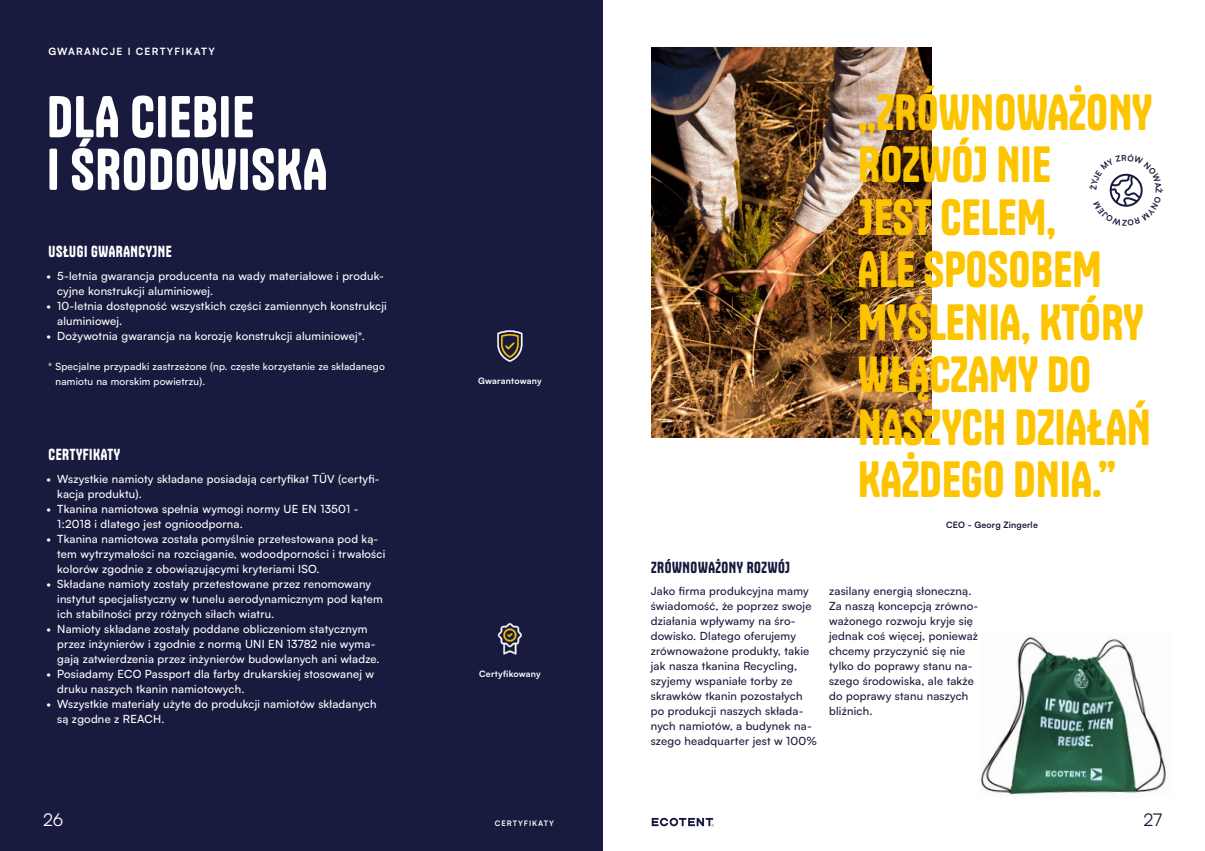
<style>
.page{position:relative;width:1205px;height:851px;background:#fff}
.page>*{position:absolute;margin:0;border:0;box-sizing:border-box;transform-origin:0 0}
.t1{font:55px/52.5px "Tanker";letter-spacing:.02em;color:#fff}
.t2{font:47.5px/52.5px "Tanker";letter-spacing:.01em;color:#fdc500}
.t3{font:17.5px "Satoshi";color:#fff}
.t4{font:17.5px "Satoshi";color:#181b3e}
.t5{font:15px "Tanker";letter-spacing:.04em;color:#fff}
.t6{font:15px "Tanker";letter-spacing:.035em;color:#181b3e}
.t7{font:500 11.25px/15px "Satoshi";letter-spacing:.02em;color:#fff}
.t8{font:500 11.25px/15px "Satoshi";letter-spacing:.02em;color:#181b3e}
.t9{font:500 10px/15px "Satoshi";letter-spacing:.02em;color:#fff}
.t10{font:700 10px "Satoshi";letter-spacing:.125em;color:#fff}
.t11{font:700 8.75px "Satoshi";letter-spacing:.03em;color:#fff}
.t12{font:700 8.75px "Satoshi";letter-spacing:.02em;color:#181b3e}
.t13{font:700 7.5px "Satoshi";letter-spacing:.125em;color:#fff}
</style>
<div class="page">
<div style="left:0;top:0;width:602px;height:850px;background:#181b3e"></div>
<img style="left:981px;top:637px;width:186px;height:158px">
<svg style="left:652px;top:817px;width:62px;height:9px"></svg>
<svg style="left:497px;top:330px;width:25px;height:32px"></svg>
<svg style="left:498px;top:623px;width:24px;height:31px"></svg>
<img style="left:652px;top:47px;width:280px;height:390px">
<svg style="left:1109px;top:173px;width:34px;height:34px"></svg>
<p class="t10" style="left:48px;top:44px;width:168px">GWARANCJE I CERTYFIKATY</p>
<h1 class="t1" style="left:47px;top:91px;width:281px">DLA CIEBIE<br>I ŚRODOWISKA</h1>
<h3 class="t5" style="left:49px;top:242px;width:125px">USŁUGI GWARANCYJNE</h3>
<p class="t7" style="left:57px;top:268px;width:328px;text-indent:-11px">• 5-letnia gwarancja producenta na wady materiałowe i produk&shy;cyjne konstrukcji aluminiowej.</p>
<p class="t7" style="left:57px;top:298px;width:331px;text-indent:-11px">• 10-letnia dostępność wszystkich części zamiennych konstrukcji aluminiowej.</p>
<p class="t7" style="left:47px;top:328px;width:320px">• Dożywotnia gwarancja na korozję konstrukcji aluminiowej*.</p>
<p class="t9" style="left:55px;top:358px;width:331px;text-indent:-7px">* Specjalne przypadki zastrzeżone (np. częste korzystanie ze składanego namiotu na morskim powietrzu).</p>
<h3 class="t5" style="left:49px;top:445px;width:73px">CERTYFIKATY</h3>
<p class="t7" style="left:57px;top:470px;width:324px;text-indent:-11px">• Wszystkie namioty składane posiadają certyfikat TÜV (certyfi&shy;kacja produktu).</p>
<p class="t7" style="left:57px;top:500px;width:303px;text-indent:-11px">• Tkanina namiotowa spełnia wymogi normy UE EN 13501 -<br>1:2018 i dlatego jest ognioodporna.</p>
<p class="t7" style="left:57px;top:530px;width:330px;text-indent:-11px">• Tkanina namiotowa została pomyślnie przetestowana pod ką&shy;tem wytrzymałości na rozciąganie, wodoodporności i trwałości kolorów zgodnie z obowiązującymi kryteriami ISO.</p>
<p class="t7" style="left:57px;top:575px;width:327px;text-indent:-11px">• Składane namioty zostały przetestowane przez renomowany instytut specjalistyczny w tunelu aerodynamicznym pod kątem ich stabilności przy różnych siłach wiatru.</p>
<p class="t7" style="left:57px;top:620px;width:324px;text-indent:-11px">• Namioty składane zostały poddane obliczeniom statycznym przez inżynierów i zgodnie z normą UNI EN 13782 nie wyma&shy;gają zatwierdzenia przez inżynierów budowlanych ani władze.</p>
<p class="t7" style="left:57px;top:665px;width:318px;text-indent:-11px">• Posiadamy ECO Passport dla farby drukarskiej stosowanej w druku naszych tkanin namiotowych.</p>
<p class="t7" style="left:57px;top:695px;width:321px;text-indent:-11px">• Wszystkie materiały użyte do produkcji namiotów składanych są zgodne z REACH.</p>
<p class="t11" style="left:478px;top:375px;width:65px">Gwarantowany</p>
<p class="t11" style="left:479px;top:667px;width:63px">Certyfikowany</p>
<h2 class="t2" style="left:858px;top:86px;width:296px">„ZRÓWNOWAŻONY<br>ROZWÓJ NIE<br>JEST CELEM,<br>ALE SPOSOBEM<br>MYŚLENIA, KTÓRY<br>WŁĄCZAMY DO<br>NASZYCH DZIAŁAŃ<br>KAŻDEGO DNIA.”</h2>
<p class="t12" style="left:946px;top:518px;width:93px">CEO - Georg Zingerle</p>
<h3 class="t6" style="left:651px;top:557px;width:140px">ZRÓWNOWAŻONY ROZWÓJ</h3>
<p class="t8" style="left:651px;top:583px;width:168px">Jako firma produkcyjna mamy świadomość, że poprzez swoje działania wpływamy na śro&shy;dowisko. Dlatego oferujemy zrównoważone produkty, takie jak nasza tkanina Recycling, szyjemy wspaniałe torby ze skrawków tkanin pozostałych po produkcji naszych składa&shy;nych namiotów, a budynek na&shy;szego headquarter jest w 100%</p>
<p class="t8" style="left:829px;top:583px;width:151px">zasilany energią słoneczną.<br>Za naszą koncepcją zrówno&shy;ważonego rozwoju kryje się jednak coś więcej, ponieważ chcemy przyczynić się nie tylko do poprawy stanu na&shy;szego środowiska, ale także do poprawy stanu naszych bliźnich.</p>
<h3 class="t3" style="left:43px;top:808px;width:22px">26</h3>
<p class="t13" style="left:495px;top:818px;width:61px">CERTYFIKATY</p>
<h3 class="t4" style="left:1143px;top:808px;width:20px">27</h3>
</div>
